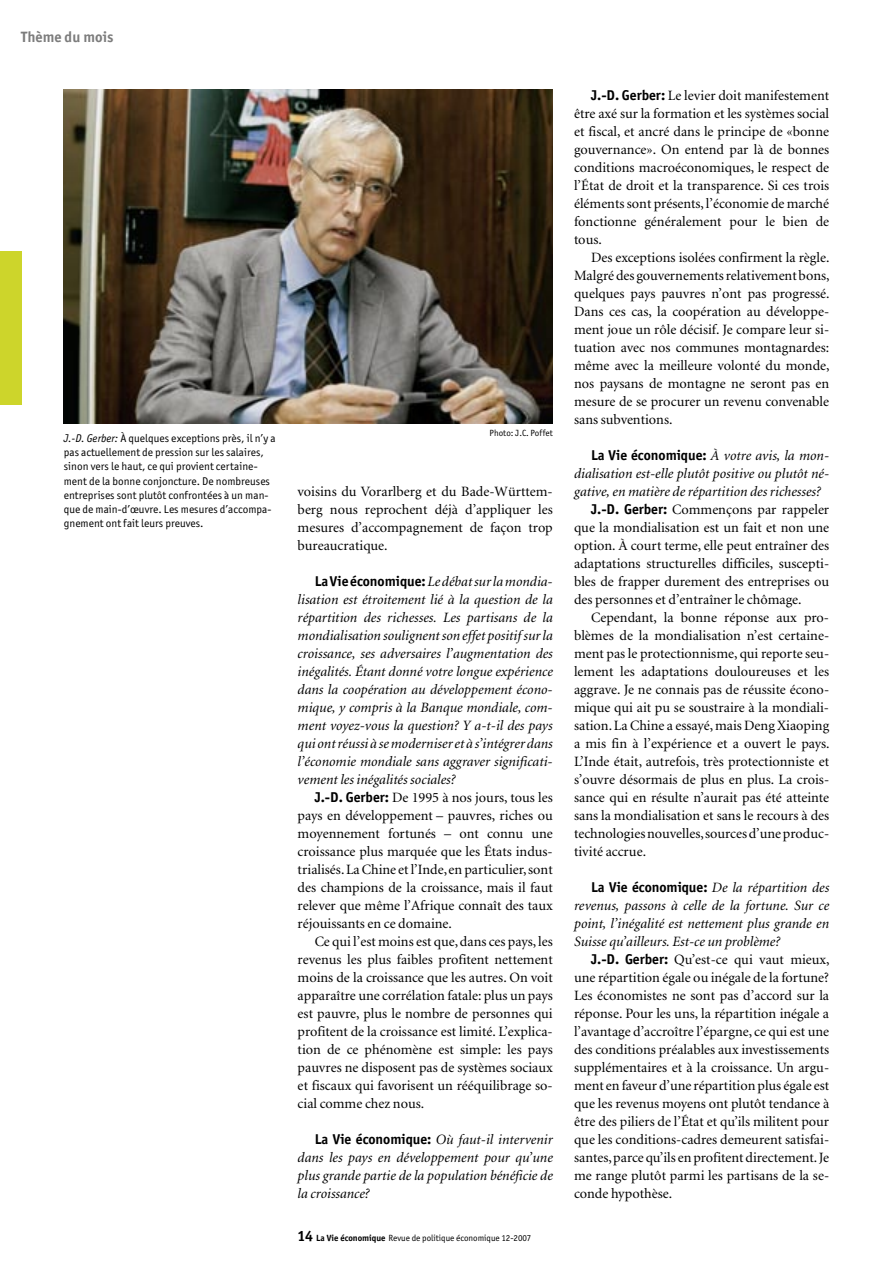
<style>
.page{position:relative;width:893px;height:1263px;background:#fff}
.page>*{position:absolute;margin:0;border:0;box-sizing:border-box;transform-origin:0 0}
.t1{font:700 15px "Officina San ITC";letter-spacing:.005em;color:#7c7c7c}
._03_Grundschrift{font:14.25px/18px "Minion";color:#000;text-align:justify}
._03_Grundschrift-2{font:italic 14.25px/18px "Minion";color:#000;text-align:justify}
._07_Legende{font:11.25px/14.2px "Officina San ITC";letter-spacing:.005em;color:#000}
._07_Legende-2{font:9px "Officina San ITC";color:#000}
.s1{font-style:italic}
.s2{font-family:"Officina San ITC";font-weight:700;font-style:normal}
.s3{font-family:"Officina San ITC";font-weight:700}
.s4{font-weight:700;font-size:15px}
.s5{font-weight:700}
</style>
<div class="page">
<div style="left:0;top:252px;width:21px;height:153px;background:#cdd52b"></div>
<img style="left:64px;top:89px;width:489px;height:334px">
<p class="t1" style="left:21px;top:27px;width:94px">Thème du mois</p>
<p class="_07_Legende" style="left:64px;top:431px;width:213px"><span class="s1">J.-D. Gerber:</span> À quelques exceptions près, il n’y a pas actuellement de pression sur les salaires, sinon vers le haut, ce qui provient certaine&shy;ment de la bonne conjoncture. De nombreuses entreprises sont plutôt confrontées à un man&shy;que de main-d’œuvre. Les mesures d’accompa&shy;gnement ont fait leurs preuves.</p>
<p class="_07_Legende-2" style="left:490px;top:428px;width:65px">Photo: J.C. Poffet</p>
<p class="_03_Grundschrift" style="left:298px;top:482px;width:257px">voisins du Vorarlberg et du Bade-Württem&shy;berg nous reprochent déjà d’appliquer les mesures d’accompagnement de façon trop bureaucratique.</p>
<p class="_03_Grundschrift-2" style="left:298px;top:572px;width:257px;text-indent:17px"><span class="s2">La Vie économique:</span> Le débat sur la mondia&shy;lisation est étroitement lié à la question de la répartition des richesses. Les partisans de la mondialisation soulignent son effet positif sur la croissance, ses adversaires l’augmentation des inégalités. Étant donné votre longue expérience dans la coopération au développement écono&shy;mique, y compris à la Banque mondiale, com&shy;ment voyez-vous la question? Y a-t-il des pays qui ont réussi à se moderniser et à s’intégrer dans l’économie mondiale sans aggraver significati&shy;vement les inégalités sociales?</p>
<p class="_03_Grundschrift" style="left:298px;top:788px;width:257px;text-indent:17px"><span class="s3">J.-D. Gerber:</span> De 1995 à nos jours, tous les pays en développement – pauvres, riches ou moyennement fortunés – ont connu une croissance plus marquée que les États indus&shy;trialisés. La Chine et l’Inde, en particulier, sont des champions de la croissance, mais il faut relever que même l’Afrique connaît des taux réjouissants en ce domaine.</p>
<p class="_03_Grundschrift" style="left:298px;top:932px;width:257px;text-indent:17px">Ce qui l’est moins est que, dans ces pays, les revenus les plus faibles profitent nettement moins de la croissance que les autres. On voit apparaître une corrélation fatale: plus un pays est pauvre, plus le nombre de personnes qui profitent de la croissance est limité. L’explica&shy;tion de ce phénomène est simple: les pays pauvres ne disposent pas de systèmes sociaux et fiscaux qui favorisent un rééquilibrage so&shy;cial comme chez nous.</p>
<p class="_03_Grundschrift-2" style="left:298px;top:1130px;width:257px;text-indent:17px"><span class="s2">La Vie économique:</span> Où faut-il intervenir dans les pays en développement pour qu’une plus grande partie de la population bénéficie de la croissance?</p>
<p class="_07_Legende-2" style="left:298px;top:1232px;width:235px"><span class="s4">14</span> <span class="s5">La Vie économique</span> Revue de politique économique 12-2007</p>
<p class="_03_Grundschrift" style="left:574px;top:86px;width:257px;text-indent:17px"><span class="s3">J.-D. Gerber:</span> Le levier doit manifestement être axé sur la formation et les systèmes social et fiscal, et ancré dans le principe de «bonne gouvernance». On entend par là de bonnes conditions macroéconomiques, le respect de l’État de droit et la transparence. Si ces trois éléments sont présents, l’économie de marché fonctionne généralement pour le bien de tous.</p>
<p class="_03_Grundschrift" style="left:574px;top:248px;width:257px;text-indent:17px">Des exceptions isolées confirment la règle.<br>Malgré des gouvernements relativement bons, quelques pays pauvres n’ont pas progressé.<br>Dans ces cas, la coopération au développe&shy;ment joue un rôle décisif. Je compare leur si&shy;tuation avec nos communes montagnardes: même avec la meilleure volonté du monde, nos paysans de montagne ne seront pas en mesure de se procurer un revenu convenable sans subventions.</p>
<p class="_03_Grundschrift-2" style="left:574px;top:446px;width:257px;text-indent:17px"><span class="s2">La Vie économique:</span> À votre avis, la mon&shy;dialisation est-elle plutôt positive ou plutôt né&shy;gative, en matière de répartition des richesses?</p>
<p class="_03_Grundschrift" style="left:574px;top:500px;width:257px;text-indent:17px"><span class="s3">J.-D. Gerber:</span> Commençons par rappeler que la mondialisation est un fait et non une option. À court terme, elle peut entraîner des adaptations structurelles difficiles, suscepti&shy;bles de frapper durement des entreprises ou des personnes et d’entraîner le chômage.</p>
<p class="_03_Grundschrift" style="left:574px;top:608px;width:257px;text-indent:17px">Cependant, la bonne réponse aux pro&shy;blèmes de la mondialisation n’est certaine&shy;ment pas le protectionnisme, qui reporte seu&shy;lement les adaptations douloureuses et les aggrave. Je ne connais pas de réussite écono&shy;mique qui ait pu se soustraire à la mondiali&shy;sation. La Chine a essayé, mais Deng Xiaoping a mis fin à l’expérience et a ouvert le pays.<br>L’Inde était, autrefois, très protectionniste et s’ouvre désormais de plus en plus. La crois&shy;sance qui en résulte n’aurait pas été atteinte sans la mondialisation et sans le recours à des technologies nouvelles, sources d’une produc&shy;tivité accrue.</p>
<p class="_03_Grundschrift-2" style="left:574px;top:878px;width:257px;text-indent:17px"><span class="s2">La Vie économique:</span> De la répartition des revenus, passons à celle de la fortune. Sur ce point, l’inégalité est nettement plus grande en Suisse qu’ailleurs. Est-ce un problème?</p>
<p class="_03_Grundschrift" style="left:574px;top:950px;width:257px;text-indent:17px"><span class="s3">J.-D. Gerber:</span> Qu’est-ce qui vaut mieux, une répartition égale ou inégale de la fortune?<br>Les économistes ne sont pas d’accord sur la réponse. Pour les uns, la répartition inégale a l’avantage d’accroître l’épargne, ce qui est une des conditions préalables aux investissements supplémentaires et à la croissance. Un argu&shy;ment en faveur d’une répartition plus égale est que les revenus moyens ont plutôt tendance à être des piliers de l’État et qu’ils militent pour que les conditions-cadres demeurent satisfai&shy;santes, parce qu’ils en profitent directement. Je me range plutôt parmi les partisans de la se&shy;conde hypothèse.</p>
</div>
